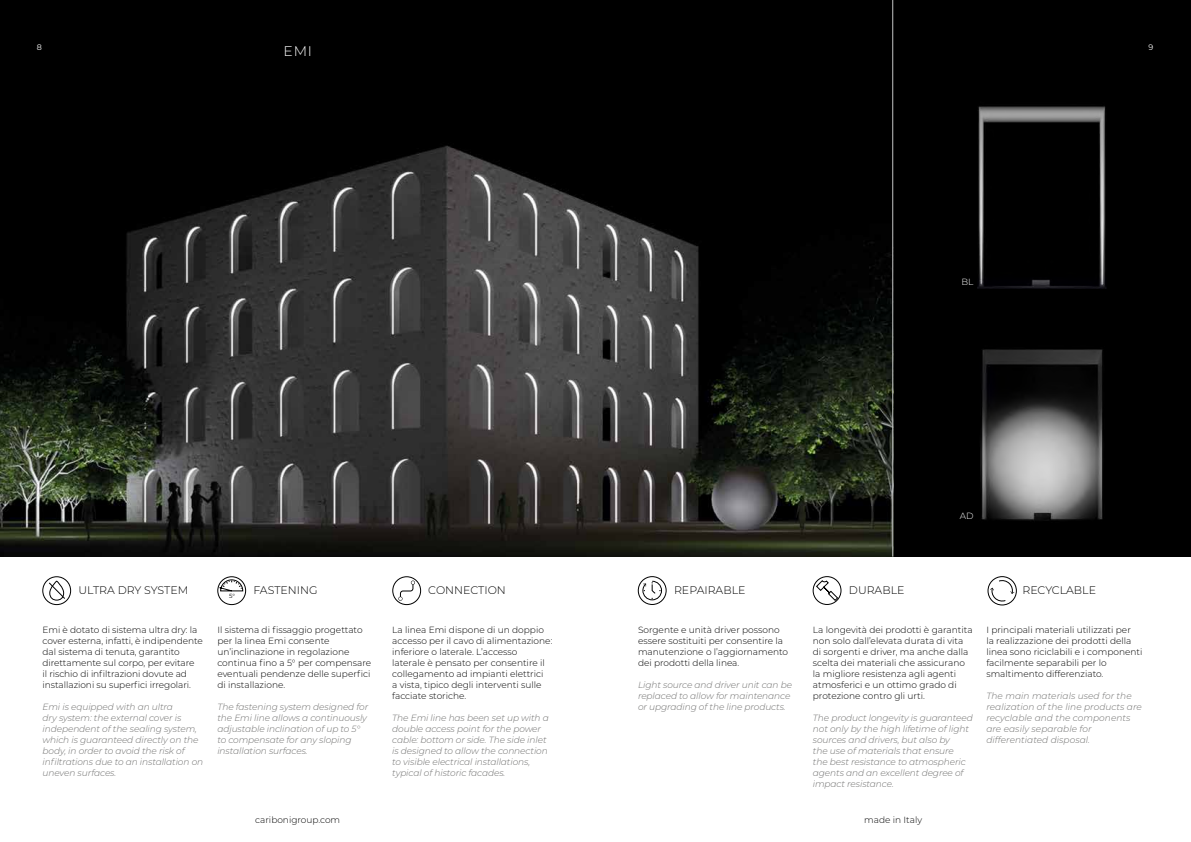
<style>
.page{position:relative;width:1191px;height:842px;background:#fff}
.page>*{position:absolute;margin:0;border:0;box-sizing:border-box;transform-origin:0 0}
.t1{font:300 14px "Montserrat";color:#fff}
.t2{font:300 11px "Montserrat";color:#000}
.t3{font:300 9px/11px "Montserrat";color:#000}
.t4{font:italic 300 9px/11px "Montserrat";letter-spacing:-.01em;color:#6f6f6e}
.t5{font:300 9px "Montserrat";color:#fff}
.t6{font:8px "Montserrat";color:#fff}
.t7{font:6px "Montserrat";color:#000}
</style>
<div class="page">
<img style="left:893px;top:0;width:298px;height:557px">
<svg style="left:0;top:0;width:892px;height:557px;background:#1e1e1c"></svg>
<div style="left:392px;top:576px;width:29px;height:29px;border:1px solid #000;border-radius:50%"></div>
<svg style="left:398px;top:580px;width:17px;height:21px"></svg>
<hr style="left:892px;top:0;width:1px;height:557px;background:#c5c6c6">
<div style="left:217px;top:576px;width:29px;height:29px;border:1px solid #000;border-radius:50%"></div>
<svg style="left:219px;top:579px;width:24px;height:12px"></svg>
<div style="left:813px;top:576px;width:28px;height:29px;border:1px solid #000;border-radius:50%"></div>
<svg style="left:816px;top:580px;width:22px;height:21px"></svg>
<svg style="left:638px;top:576px;width:28px;height:29px"></svg>
<div style="left:638px;top:576px;width:28px;height:29px;border:1px solid #000;border-radius:50%"></div>
<svg style="left:642px;top:581px;width:20px;height:19px"></svg>
<svg style="left:43px;top:577px;width:28px;height:28px"></svg>
<div style="left:43px;top:576px;width:28px;height:29px;border:1px solid #000;border-radius:50%"></div>
<svg style="left:48px;top:580px;width:17px;height:21px"></svg>
<svg style="left:987px;top:576px;width:29px;height:29px"></svg>
<img style="left:977px;top:106px;width:129px;height:182px">
<p class="t6" style="left:37px;top:42px;width:7px">8</p>
<p class="t6" style="left:1148px;top:42px;width:6px">9</p>
<h1 class="t1" style="left:283px;top:42px;width:30px">EMI</h1>
<p class="t5" style="left:961px;top:275px;width:14px">BL</p>
<p class="t5" style="left:959px;top:510px;width:15px">AD</p>
<p class="t2" style="left:79px;top:582px;width:111px">ULTRA DRY SYSTEM</p>
<p class="t3" style="left:43px;top:624px;width:162px">Emi è dotato di sistema ultra dry: la cover esterna, infatti, è indipendente dal sistema di tenuta, garantito direttamente sul corpo, per evitare<br>il rischio di infiltrazioni dovute ad installazioni su superfici irregolari.</p>
<p class="t4" style="left:43px;top:701px;width:162px">Emi is equipped with an ultra<br>dry system: the external cover is independent of the sealing system, which is guaranteed directly on the body, in order to avoid the risk of infiltrations due to an installation on uneven surfaces.</p>
<p class="t2" style="left:253px;top:582px;width:66px">FASTENING</p>
<p class="t3" style="left:217px;top:624px;width:155px">Il sistema di fissaggio progettato per la linea Emi consente un’inclinazione in regolazione continua fino a 5° per compensare eventuali pendenze delle superfici di installazione.</p>
<p class="t4" style="left:217px;top:701px;width:152px">The fastening system designed for the Emi line allows a continuously adjustable inclination of up to 5° to compensate for any sloping installation surfaces.</p>
<p class="t7" style="left:229px;top:592px;width:7px">5°</p>
<p class="t2" style="left:428px;top:582px;width:79px">CONNECTION</p>
<p class="t3" style="left:392px;top:624px;width:162px">La linea Emi dispone di un doppio accesso per il cavo di alimentazione: inferiore o laterale. L’accesso laterale è pensato per consentire il collegamento ad impianti elettrici<br>a vista, tipico degli interventi sulle facciate storiche.</p>
<p class="t4" style="left:392px;top:712px;width:158px">The Emi line has been set up with a double access point for the power cable: bottom or side. The side inlet is designed to allow the connection to visible electrical installations, typical of historic facades.</p>
<p class="t2" style="left:674px;top:582px;width:73px">REPAIRABLE</p>
<p class="t3" style="left:638px;top:624px;width:152px">Sorgente e unità driver possono essere sostituiti per consentire la manutenzione o l’aggiornamento dei prodotti della linea.</p>
<p class="t4" style="left:638px;top:679px;width:155px">Light source and driver unit can be replaced to allow for maintenance or upgrading of the line products.</p>
<p class="t2" style="left:849px;top:582px;width:57px">DURABLE</p>
<p class="t3" style="left:813px;top:624px;width:161px">La longevità dei prodotti è garantita non solo dall’elevata durata di vita di sorgenti e driver, ma anche dalla scelta dei materiali che assicurano la migliore resistenza agli agenti atmosferici e un ottimo grado di protezione contro gli urti.</p>
<p class="t4" style="left:813px;top:712px;width:161px">The product longevity is guaranteed not only by the high lifetime of light sources and drivers, but also by<br>the use of materials that ensure<br>the best resistance to atmospheric agents and an excellent degree of impact resistance.</p>
<p class="t3" style="left:255px;top:814px;width:86px">caribonigroup.com</p>
<p class="t3" style="left:864px;top:814px;width:59px">made in Italy</p>
<p class="t2" style="left:1022px;top:582px;width:75px">RECYCLABLE</p>
<p class="t3" style="left:986px;top:624px;width:158px">I principali materiali utilizzati per<br>la realizzazione dei prodotti della linea sono riciclabili e i componenti facilmente separabili per lo smaltimento differenziato.</p>
<p class="t4" style="left:986px;top:690px;width:157px">The main materials used for the realization of the line products are recyclable and the components are easily separable for differentiated disposal.</p>
</div>
